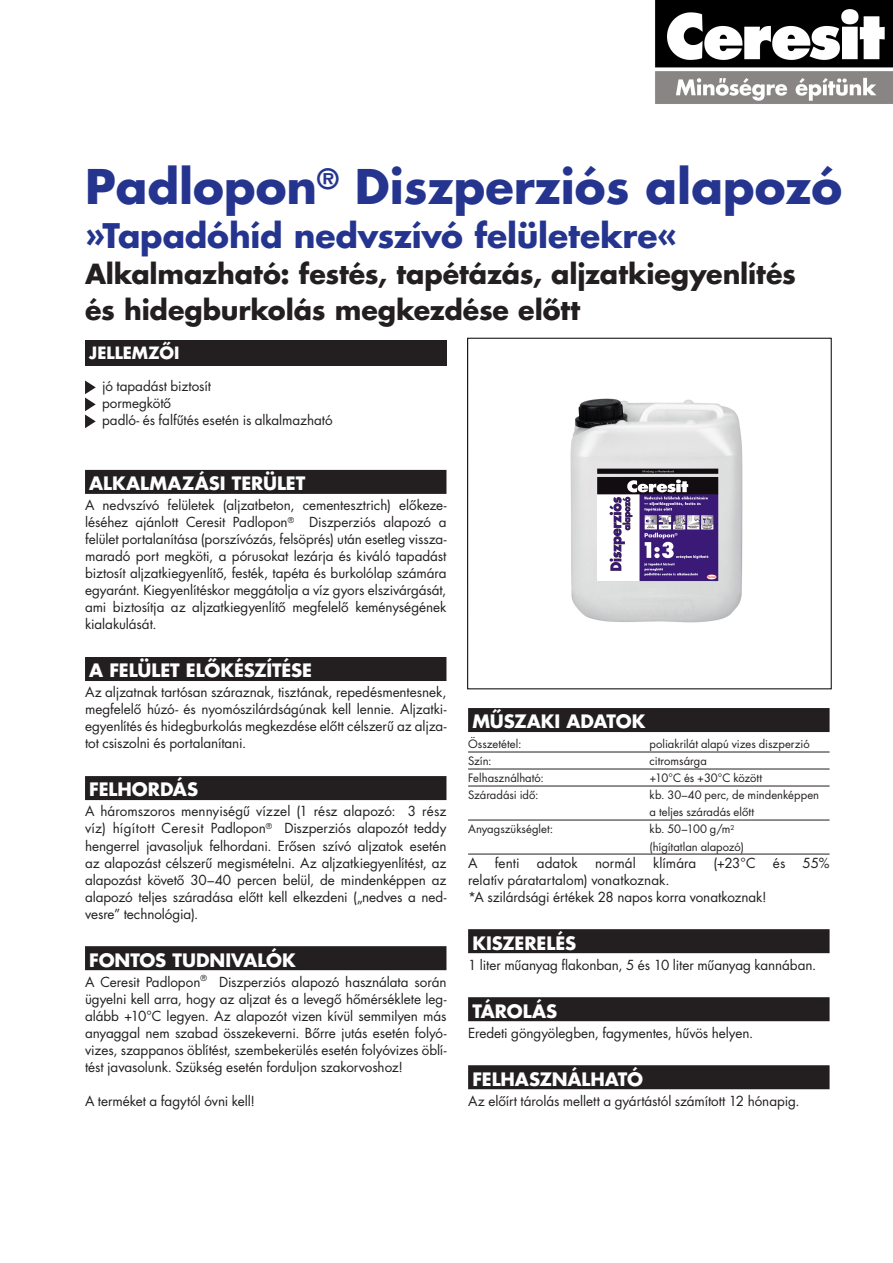
<style>
.page{position:relative;width:893px;height:1263px;background:#fff}
.page>*{position:absolute;margin:0;border:0;box-sizing:border-box;transform-origin:0 0}
.Headline{font:46.5px "Futura Bold H";color:#25358f}
.t1{font:33px "Futura H Bold";letter-spacing:-.005em;color:#25358f}
.t2{font:27px/36px "Futura H Bold";letter-spacing:-.005em;color:#231f20}
.Cím_ok{font:18px "Futura H Bold";letter-spacing:-.005em;color:#fff}
.t3{font:16.5px "Futura H Bold";color:#fff}
.Kenyér{font:13.5px/17px "Futura Book H";letter-spacing:-.005em;color:#231f20;text-align:justify}
.COPY_Produktblatt{font:13.5px "Futura Book H";letter-spacing:-.005em;color:#231f20}
.Műszaki{font:11.25px/17px "Futura Book H";color:#231f20}
</style>
<div class="page">
<div style="left:85px;top:340px;width:361px;height:26px;background:#231f20"></div>
<svg style="left:85px;top:380px;width:11px;height:48px"></svg>
<div style="left:468px;top:708px;width:362px;height:24px;background:#231f20"></div>
<hr style="left:468px;top:752px;width:362px;height:1px;background:#231f20">
<hr style="left:468px;top:769px;width:362px;height:1px;background:#231f20">
<hr style="left:468px;top:786px;width:362px;height:1px;background:#231f20">
<hr style="left:468px;top:820px;width:362px;height:1px;background:#231f20">
<hr style="left:468px;top:854px;width:362px;height:1px;background:#231f20">
<div style="left:468px;top:929px;width:362px;height:24px;background:#231f20"></div>
<div style="left:468px;top:997px;width:362px;height:24px;background:#231f20"></div>
<div style="left:468px;top:1065px;width:362px;height:24px;background:#231f20"></div>
<div style="left:85px;top:470px;width:361px;height:24px;background:#231f20"></div>
<div style="left:85px;top:657px;width:361px;height:24px;background:#231f20"></div>
<div style="left:85px;top:776px;width:361px;height:24px;background:#231f20"></div>
<div style="left:85px;top:946px;width:361px;height:24px;background:#231f20"></div>
<img style="left:655px;top:0;width:238px;height:104px">
<img style="left:570px;top:398px;width:173px;height:225px">
<p class="Headline" style="left:85px;top:154px;width:759px">Padlopon<sup>®</sup> Diszperziós alapozó</p>
<p class="t1" style="left:85px;top:212px;width:594px">»Tapadóhíd nedvszívó felületekre«</p>
<p class="t2" style="left:85px;top:255px;width:712px">Alkalmazható: festés, tapétázás, aljzatkiegyenlítés és hidegburkolás megkezdése elôtt</p>
<p class="t3" style="left:89px;top:341px;width:92px">JELLEMZÔI</p>
<p class="COPY_Produktblatt" style="left:102px;top:377px;width:110px">jó tapadást biztosít</p>
<p class="COPY_Produktblatt" style="left:102px;top:394px;width:71px">pormegkötô</p>
<p class="COPY_Produktblatt" style="left:102px;top:411px;width:232px">padló- és falfûtés esetén is alkalmazható</p>
<p class="Cím_ok" style="left:89px;top:471px;width:218px">ALKALMAZÁSI TERÜLET</p>
<p class="Kenyér" style="left:85px;top:497px;width:363px">A nedvszívó felületek (aljzatbeton, cementesztrich) elôkeze&shy;léséhez ajánlott Ceresit Padlopon<sup>®</sup> Diszperziós alapozó a felület portalanítása (porszívózás, felsöprés) után esetleg vissza&shy;maradó port megköti, a pórusokat lezárja és kiváló tapadást biztosít aljzatkiegyenlítô, festék, tapéta és burkolólap számára egyaránt. Kiegyenlítéskor meggátolja a víz gyors elszivárgását, ami biztosítja az aljzatkiegyenlítô megfelelô keménységének kialakulását.</p>
<p class="Cím_ok" style="left:89px;top:658px;width:224px">A FELÜLET ELÔKÉSZÍTÉSE</p>
<p class="Kenyér" style="left:85px;top:684px;width:363px">Az aljzatnak tartósan száraznak, tisztának, repedésmentesnek, megfelelô húzó- és nyomószilárdságúnak kell lennie. Aljzatki&shy;egyenlítés és hidegburkolás megkezdése elôtt célszerû az aljza&shy;tot csiszolni és portalanítani.</p>
<p class="Cím_ok" style="left:89px;top:777px;width:110px">FELHORDÁS</p>
<p class="Kenyér" style="left:85px;top:803px;width:363px">A háromszoros mennyiségû vízzel (1 rész alapozó: 3 rész víz) hígított Ceresit Padlopon<sup>®</sup> Diszperziós alapozót teddy hengerrel javasoljuk felhordani. Erôsen szívó aljzatok esetén az alapozást célszerû megismételni. Az aljzatkiegyenlítést, az alapozást követô 30–40 percen belül, de mindenképpen az alapozó teljes száradása elôtt kell elkezdeni ( nedves a ned-</p>
<p class="Kenyér" style="left:357px;top:897px;width:8px">”</p>
<p class="Kenyér" style="left:85px;top:905px;width:115px">vesre” technológia).</p>
<p class="Cím_ok" style="left:89px;top:947px;width:208px">FONTOS TUDNIVALÓK</p>
<p class="Kenyér" style="left:85px;top:973px;width:363px">A Ceresit Padlopon<sup>®</sup> Diszperziós alapozó használata során ügyelni kell arra, hogy az aljzat és a levegô hômérséklete leg&shy;alább +10°C legyen. Az alapozót vizen kívül semmilyen más anyaggal nem szabad összekeverni. Bôrre jutás esetén folyó&shy;vizes, szappanos öblítést, szembekerülés esetén folyóvizes öblí&shy;tést javasolunk. Szükség esetén forduljon szakorvoshoz!</p>
<p class="Kenyér" style="left:85px;top:1092px;width:172px">A terméket a fagytól óvni kell!</p>
<p class="Cím_ok" style="left:472px;top:709px;width:174px">MÛSZAKI ADATOK</p>
<p class="Műszaki" style="left:468px;top:736px;width:55px">Összetétel:</p>
<p class="Műszaki" style="left:650px;top:736px;width:162px">poliakrilát alapú vizes diszperzió</p>
<p class="Műszaki" style="left:468px;top:753px;width:25px">Szín:</p>
<p class="Műszaki" style="left:650px;top:753px;width:59px">citromsárga</p>
<p class="Műszaki" style="left:468px;top:770px;width:77px">Felhasználható:</p>
<p class="Műszaki" style="left:650px;top:770px;width:114px">+10°C és +30°C között</p>
<p class="Műszaki" style="left:468px;top:787px;width:72px">Száradási idô:</p>
<p class="Műszaki" style="left:650px;top:787px;width:171px">kb. 30–40 perc, de mindenképpen a teljes száradás elôtt</p>
<p class="Műszaki" style="left:468px;top:821px;width:87px">Anyagszükséglet:</p>
<p class="Műszaki" style="left:650px;top:821px;width:96px">kb. 50–100 g/m<sup>2 </sup>(hígítatlan alapozó)</p>
<p class="Kenyér" style="left:468px;top:854px;width:11px">A</p>
<p class="Kenyér" style="left:495px;top:854px;width:26px">fenti</p>
<p class="Kenyér" style="left:537px;top:854px;width:43px">adatok</p>
<p class="Kenyér" style="left:595px;top:854px;width:42px">normál</p>
<p class="Kenyér" style="left:653px;top:854px;width:45px">klímára</p>
<p class="Kenyér" style="left:713px;top:854px;width:44px">(+23°C</p>
<p class="Kenyér" style="left:773px;top:854px;width:14px">és</p>
<p class="Kenyér" style="left:803px;top:854px;width:28px">55%</p>
<p class="Kenyér" style="left:468px;top:871px;width:300px">relatív páratartalom) vonatkoznak.<br>*A szilárdsági értékek 28 napos korra vonatkoznak!</p>
<p class="Cím_ok" style="left:472px;top:930px;width:105px">KISZERELÉS</p>
<p class="Kenyér" style="left:468px;top:956px;width:350px">1 liter mûanyag flakonban, 5 és 10 liter mûanyag kannában.</p>
<p class="Cím_ok" style="left:472px;top:998px;width:86px">TÁROLÁS</p>
<p class="Kenyér" style="left:468px;top:1024px;width:287px">Eredeti göngyölegben, fagymentes, hûvös helyen.</p>
<p class="Cím_ok" style="left:472px;top:1066px;width:172px">FELHASZNÁLHATÓ</p>
<p class="Kenyér" style="left:468px;top:1092px;width:333px">Az elôírt tárolás mellett a gyártástól számított 12 hónapig.</p>
</div>
